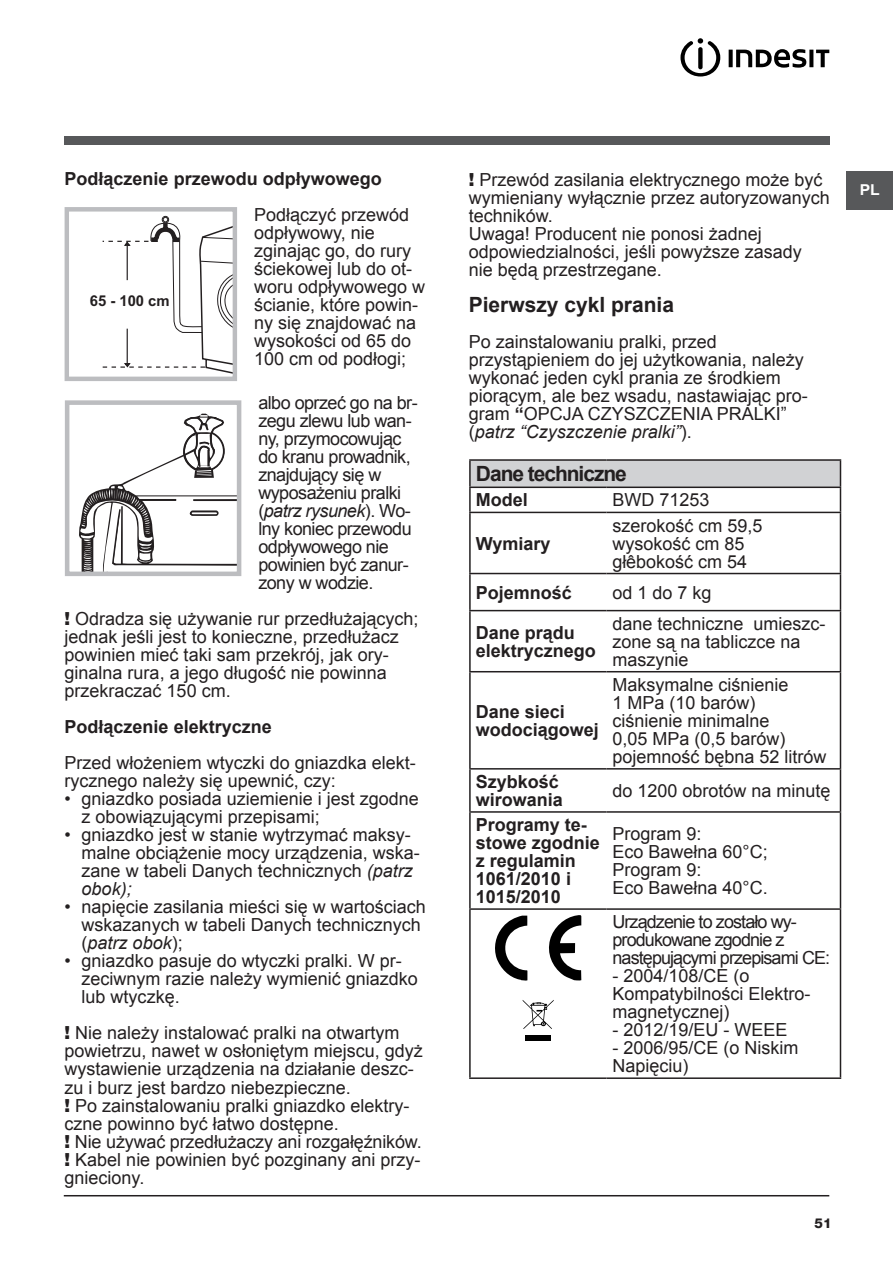
<style>
.page{position:relative;width:893px;height:1263px;background:#fff}
.page>*{position:absolute;margin:0;border:0;box-sizing:border-box;transform-origin:0 0}
.titoletto{font:700 21px "Arial";color:#231f20}
.titoletto-2{font:700 21px "Arial";letter-spacing:-.05em;color:#231f20}
.Corpo_testo{font:18px/18px "Arial";color:#231f20}
.Titolo_3{font:700 18px/18px "Arial";color:#231f20}
.Corpo_testo-2{font:18px/18px "Arial";letter-spacing:-.03em;color:#231f20}
.Corpo_testo-3{font:18px/18px "Arial";letter-spacing:-.05em;color:#231f20}
.t1{font:700 15px "Arial";color:#231f20}
.t2{font:700 15px "Arial";color:#fff;scale:1.05 1}
.t3{font:800 13.5px "Helvetica Neue";color:#231f20}
.s1{font-style:italic}
.s2{font-family:"Helvetica Neue";font-weight:900}
.s3{font-weight:700}
</style>
<div class="page">
<hr style="left:64px;top:1195px;width:765px;height:1px;background:#231f20">
<div style="left:846px;top:172px;width:47px;height:38px;background:#57585a"></div>
<div style="left:64px;top:136px;width:765px;height:9px;background:#57585a"></div>
<svg style="left:680px;top:38px;width:40px;height:38px"></svg>
<svg style="left:729px;top:50px;width:4px;height:17px"></svg>
<svg style="left:736px;top:49px;width:70px;height:19px"></svg>
<svg style="left:809px;top:50px;width:4px;height:17px"></svg>
<svg style="left:816px;top:50px;width:13px;height:17px"></svg>
<div style="left:162px;top:216px;width:7px;height:7px;border:1px solid #231f20;border-radius:50%"></div>
<svg style="left:102px;top:217px;width:130px;height:157px"></svg>
<div style="left:65px;top:207px;width:172px;height:174px;border:4px solid #bcbdc0"></div>
<div style="left:65px;top:400px;width:176px;height:176px;border:5px solid #bcbdc0"></div>
<svg style="left:77px;top:414px;width:163px;height:160px"></svg>
<div style="left:470px;top:460px;width:370px;height:27px;background:#d1d2d4"></div>
<hr style="left:469px;top:459px;width:137px;height:2px;background:#231f20">
<hr style="left:469px;top:461px;width:2px;height:26px;background:#231f20">
<hr style="left:606px;top:459px;width:235px;height:2px;background:#231f20">
<hr style="left:606px;top:487px;width:235px;height:1px;background:#231f20">
<svg style="left:840px;top:461px;width:1px;height:51px"></svg>
<hr style="left:469px;top:487px;width:137px;height:1px;background:#231f20">
<hr style="left:469px;top:488px;width:2px;height:24px;background:#231f20">
<hr style="left:469px;top:512px;width:137px;height:1px;background:#231f20">
<hr style="left:469px;top:513px;width:2px;height:60px;background:#231f20">
<hr style="left:606px;top:512px;width:235px;height:1px;background:#231f20">
<hr style="left:840px;top:513px;width:1px;height:60px;background:#231f20">
<hr style="left:469px;top:573px;width:137px;height:1px;background:#231f20">
<hr style="left:469px;top:574px;width:2px;height:36px;background:#231f20">
<hr style="left:606px;top:573px;width:235px;height:1px;background:#231f20">
<hr style="left:840px;top:574px;width:1px;height:36px;background:#231f20">
<hr style="left:469px;top:610px;width:137px;height:1px;background:#231f20">
<hr style="left:469px;top:611px;width:2px;height:60px;background:#231f20">
<hr style="left:606px;top:610px;width:235px;height:1px;background:#231f20">
<hr style="left:840px;top:611px;width:1px;height:60px;background:#231f20">
<hr style="left:469px;top:671px;width:137px;height:1px;background:#231f20">
<hr style="left:469px;top:672px;width:2px;height:96px;background:#231f20">
<hr style="left:606px;top:671px;width:235px;height:1px;background:#231f20">
<hr style="left:840px;top:672px;width:1px;height:96px;background:#231f20">
<hr style="left:469px;top:768px;width:137px;height:1px;background:#231f20">
<hr style="left:469px;top:769px;width:2px;height:42px;background:#231f20">
<hr style="left:606px;top:768px;width:235px;height:1px;background:#231f20">
<hr style="left:840px;top:769px;width:1px;height:42px;background:#231f20">
<hr style="left:469px;top:811px;width:137px;height:2px;background:#231f20">
<hr style="left:469px;top:813px;width:2px;height:95px;background:#231f20">
<hr style="left:606px;top:811px;width:235px;height:2px;background:#231f20">
<hr style="left:840px;top:813px;width:1px;height:95px;background:#231f20">
<hr style="left:469px;top:908px;width:137px;height:2px;background:#231f20">
<hr style="left:469px;top:910px;width:2px;height:167px;background:#231f20">
<hr style="left:606px;top:908px;width:235px;height:2px;background:#231f20">
<hr style="left:840px;top:910px;width:1px;height:167px;background:#231f20">
<hr style="left:469px;top:1077px;width:137px;height:2px;background:#231f20">
<hr style="left:606px;top:1077px;width:235px;height:2px;background:#231f20">
<svg style="left:549px;top:915px;width:32px;height:65px"></svg>
<svg style="left:495px;top:916px;width:32px;height:64px"></svg>
<div style="left:525px;top:1035px;width:26px;height:6px;background:#000"></div>
<svg style="left:523px;top:1000px;width:31px;height:29px"></svg>
<p class="Titolo_3" style="left:65px;top:170px;width:319px">Podłączenie przewodu odpływowego</p>
<p class="Corpo_testo" style="left:254px;top:206px;width:173px">Podłączyć przewód odpływowy, nie zginając go, do rury ściekowej lub do ot&shy;woru odpływowego w ścianie, które powin&shy;ny się znajdować na wysokości od 65 do<br>100 cm od podłogi;</p>
<p class="Corpo_testo-2" style="left:258px;top:394px;width:161px">albo oprzeć go na br&shy;zegu zlewu lub wan&shy;ny, przymocowując do kranu prowadnik, znajdujący się w wyposażeniu pralki (<span class="s1">patrz rysunek</span>). Wo&shy;lny koniec przewodu odpływowego nie powinien być zanur&shy;zony w wodzie.</p>
<p class="Corpo_testo" style="left:65px;top:610px;width:355px"><span class="s2">!</span> Odradza się używanie rur przedłużających; jednak jeśli jest to konieczne, przedłużacz powinien mieć taki sam przekrój, jak ory&shy;ginalna rura, a jego długość nie powinna przekraczać 150 cm.</p>
<p class="Titolo_3" style="left:65px;top:719px;width:209px">Podłączenie elektryczne</p>
<p class="Corpo_testo" style="left:65px;top:754px;width:353px">Przed włożeniem wtyczki do gniazdka elekt&shy;rycznego należy się upewnić, czy:</p>
<p class="Corpo_testo" style="left:82px;top:790px;width:339px;text-indent:-17px">• gniazdko posiada uziemienie i jest zgodne z obowiązującymi przepisami;</p>
<p class="Corpo_testo" style="left:82px;top:826px;width:340px;text-indent:-17px">• gniazdko jest w stanie wytrzymać maksy&shy;malne obciążenie mocy urządzenia, wska&shy;zane w tabeli Danych technicznych <span class="s1">(patrz obok);</span></p>
<p class="Corpo_testo" style="left:82px;top:898px;width:346px;text-indent:-17px">• napięcie zasilania mieści się w wartościach wskazanych w tabeli Danych technicznych (<span class="s1">patrz obok</span>);</p>
<p class="Corpo_testo" style="left:82px;top:952px;width:338px;text-indent:-17px">• gniazdko pasuje do wtyczki pralki. W pr&shy;zeciwnym razie należy wymienić gniazdko lub wtyczkę.</p>
<p class="Corpo_testo" style="left:65px;top:1024px;width:360px"><span class="s2">!</span> Nie należy instalować pralki na otwartym powietrzu, nawet w osłoniętym miejscu, gdyż wystawienie urządzenia na działanie deszc&shy;zu i burz jest bardzo niebezpieczne.</p>
<p class="Corpo_testo" style="left:65px;top:1096px;width:346px"><span class="s2">!</span> Po zainstalowaniu pralki gniazdko elektry&shy;czne powinno być łatwo dostępne.</p>
<p class="Corpo_testo" style="left:65px;top:1132px;width:359px"><span class="s2">!</span> Nie używać przedłużaczy ani rozgałęźników.</p>
<p class="Corpo_testo" style="left:65px;top:1150px;width:357px"><span class="s2">!</span> Kabel nie powinien być pozginany ani przy&shy;gnieciony.</p>
<p class="t1" style="left:90px;top:291px;width:81px">65 - 100 cm</p>
<p class="Corpo_testo" style="left:469px;top:170px;width:363px"><span class="s2">!</span> Przewód zasilania elektrycznego może być wymieniany wyłącznie przez autoryzowanych techników.</p>
<p class="Corpo_testo" style="left:469px;top:224px;width:335px">Uwaga! Producent nie ponosi żadnej odpowiedzialności, jeśli powyższe zasady nie będą przestrzegane.</p>
<p class="titoletto" style="left:469px;top:290px;width:207px">Pierwszy cykl prania</p>
<p class="Corpo_testo" style="left:469px;top:332px;width:341px">Po zainstalowaniu pralki, przed przystąpieniem do jej użytkowania, należy wykonać jeden cykl prania ze środkiem piorącym, ale bez wsadu, nastawiając pro&shy;gram <span class="s3">“</span>OPCJA CZYSZCZENIA PRALKI” (<span class="s1">patrz “Czyszczenie pralki”</span>).</p>
<p class="titoletto-2" style="left:476px;top:460px;width:153px">Dane techniczne</p>
<p class="Titolo_3" style="left:476px;top:492px;width:54px">Model</p>
<p class="Corpo_testo" style="left:612px;top:491px;width:99px">BWD 71253</p>
<p class="Titolo_3" style="left:476px;top:535px;width:76px">Wymiary</p>
<p class="Corpo_testo" style="left:612px;top:516px;width:152px">szerokość cm 59,5</p>
<p class="Corpo_testo" style="left:612px;top:534px;width:134px">wysokość cm 85</p>
<p class="Corpo_testo" style="left:612px;top:552px;width:136px">głêbokość cm 54</p>
<p class="Titolo_3" style="left:476px;top:584px;width:98px">Pojemność</p>
<p class="Corpo_testo" style="left:612px;top:583px;width:101px">od 1 do 7 kg</p>
<p class="Titolo_3" style="left:476px;top:624px;width:101px">Dane prądu</p>
<p class="Titolo_3" style="left:476px;top:642px;width:122px">elektrycznego</p>
<p class="Corpo_testo" style="left:612px;top:615px;width:215px">dane techniczne umieszc&shy;zone są na tabliczce na maszynie</p>
<p class="Titolo_3" style="left:476px;top:703px;width:125px">Dane sieci wodociągowej</p>
<p class="Corpo_testo" style="left:612px;top:676px;width:178px">Maksymalne ciśnienie<br>1 MPa (10 barów)</p>
<p class="Corpo_testo" style="left:612px;top:712px;width:175px">ciśnienie minimalne<br>0,05 MPa (0,5 barów)</p>
<p class="Corpo_testo" style="left:612px;top:748px;width:216px">pojemność bębna 52 litrów</p>
<p class="Titolo_3" style="left:476px;top:773px;width:85px">Szybkość</p>
<p class="Titolo_3" style="left:476px;top:791px;width:89px">wirowania</p>
<p class="Corpo_testo" style="left:612px;top:782px;width:220px">do 1200 obrotów na minutę</p>
<p class="Titolo_3" style="left:476px;top:816px;width:126px">Programy te&shy;stowe zgodnie z regulamin<br>1061/2010 i<br>1015/2010</p>
<p class="Corpo_testo" style="left:612px;top:825px;width:91px">Program 9:</p>
<p class="Corpo_testo" style="left:612px;top:843px;width:157px">Eco Bawełna 60°C;<br>Program 9:</p>
<p class="Corpo_testo" style="left:612px;top:879px;width:157px">Eco Bawełna 40°C.</p>
<p class="Corpo_testo-3" style="left:612px;top:913px;width:219px">Urządzenie to zostało wy&shy;produkowane zgodnie z następującymi przepisami CE:</p>
<p class="Corpo_testo" style="left:612px;top:967px;width:200px">- 2004/108/CE (o<br>Kompatybilności Elektro&shy;magnetycznej)</p>
<p class="Corpo_testo" style="left:612px;top:1021px;width:177px">- 2012/19/EU - WEEE</p>
<p class="Corpo_testo" style="left:612px;top:1039px;width:188px">- 2006/95/CE (o Niskim<br>Napięciu)</p>
<p class="t2" style="left:860px;top:180px;width:21px">PL</p>
<p class="t3" style="left:814px;top:1215px;width:19px">51</p>
</div>
